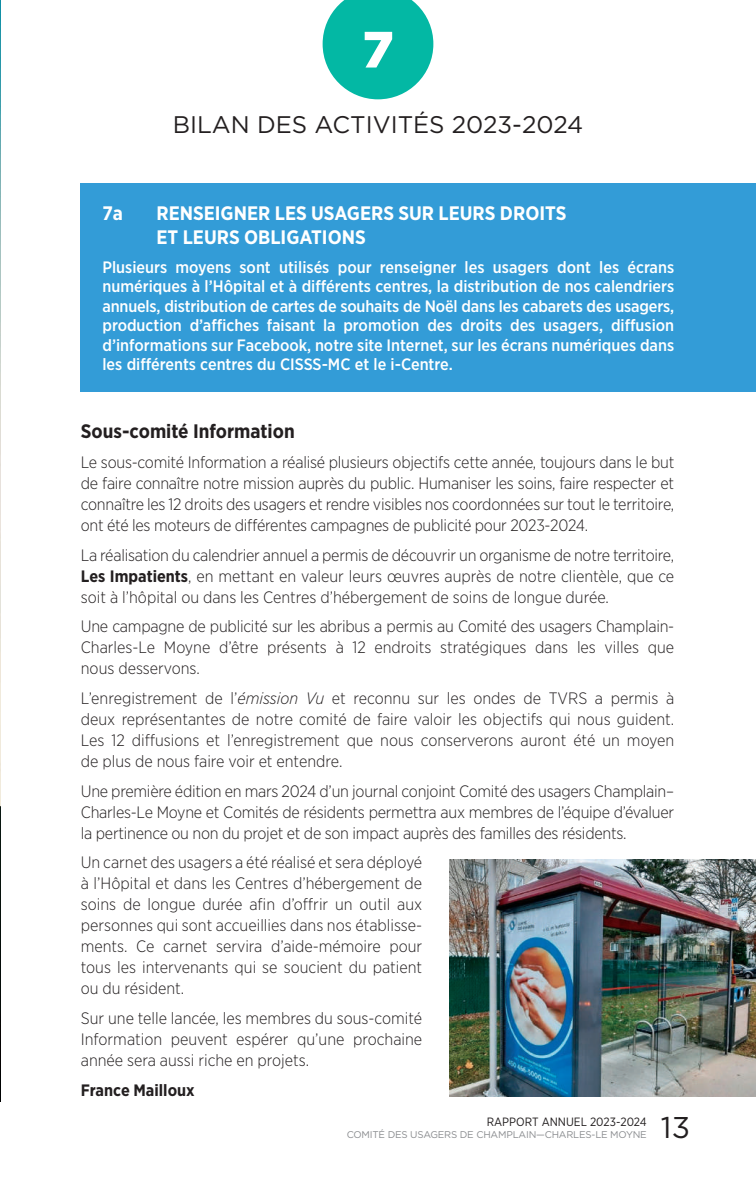
<style>
.page{position:relative;width:756px;height:1188px;background:#fff}
.page>*{position:absolute;margin:0;border:0;box-sizing:border-box;transform-origin:0 0}
.t1{font:900 51px "Gotham";color:#fff}
.t2{font:30px "Gotham";color:#231f20}
.t3{font:24px "Gotham";color:#231f20}
.t4{font:700 19.5px/24px "Gotham Narrow";color:#fff}
.t5{font:700 19.5px "Gotham Narrow";color:#231f20}
.t6{font:300 16.5px/21px "Gotham Narrow";color:#231f20;text-align:justify}
.t7{font:500 16.5px/19.5px "Gotham Narrow";color:#fff;text-align:justify}
.t8{font:700 16.5px "Gotham Narrow";color:#231f20}
.t9{font:12px "Gotham Narrow";color:#231f20}
.t10{font:9.75px "Gotham";letter-spacing:-.02em;color:#8a8c8f}
.s1{font-weight:700}
.s2{font-style:italic}
</style>
<div class="page">
<img style="left:0;top:0;width:1px;height:1101px">
<div style="left:81px;top:183px;width:675px;height:209px;background:#339cd7"></div>
<img style="left:449px;top:860px;width:307px;height:236px">
<svg style="left:323px;top:0;width:110px;height:99px"></svg>
<h1 class="t1" style="left:362px;top:20px;width:33px">7</h1>
<h3 class="t3" style="left:173px;top:111px;width:412px">BILAN DES ACTIVITÉS 2023-2024</h3>
<p class="t4" style="left:102px;top:201px;width:22px">7a</p>
<p class="t4" style="left:156px;top:201px;width:412px">RENSEIGNER LES USAGERS SUR LEURS DROITS<br>ET LEURS OBLIGATIONS</p>
<p class="t7" style="left:102px;top:257px;width:573px">Plusieurs moyens sont utilisés pour renseigner les usagers dont les écrans numériques à l’Hôpital et à différents centres, la distribution de nos calendriers annuels, distribution de cartes de souhaits de Noël dans les cabarets des usagers, production d’affiches faisant la promotion des droits des usagers, diffusion d’informations sur Facebook, notre site Internet, sur les écrans numériques dans les différents centres du CISSS-MC et le i-Centre.</p>
<p class="t5" style="left:81px;top:419px;width:215px">Sous-comité Information</p>
<p class="t6" style="left:81px;top:451px;width:595px">Le sous-comité Information a réalisé plusieurs objectifs cette année, toujours dans le but de faire connaître notre mission auprès du public. Humaniser les soins, faire respecter et connaître les 12 droits des usagers et rendre visibles nos coordonnées sur tout le territoire, ont été les moteurs de différentes campagnes de publicité pour 2023-2024.</p>
<p class="t6" style="left:81px;top:544px;width:595px">La réalisation du calendrier annuel a permis de découvrir un organisme de notre territoire, <span class="s1">Les Impatients</span>, en mettant en valeur leurs œuvres auprès de notre clientèle, que ce soit à l’hôpital ou dans les Centres d’hébergement de soins de longue durée.</p>
<p class="t6" style="left:81px;top:616px;width:595px">Une campagne de publicité sur les abribus a permis au Comité des usagers Champlain-Charles-Le Moyne d’être présents à 12 endroits stratégiques dans les villes que nous desservons.</p>
<p class="t6" style="left:81px;top:687px;width:595px">L’enregistrement de l’<span class="s2">émission Vu</span> et reconnu sur les ondes de TVRS a permis à deux représentantes de notre comité de faire valoir les objectifs qui nous guident.<br>Les 12 diffusions et l’enregistrement que nous conserverons auront été un moyen de plus de nous faire voir et entendre.</p>
<p class="t6" style="left:81px;top:780px;width:595px">Une première édition en mars 2024 d’un journal conjoint Comité des usagers Champlain– Charles-Le Moyne et Comités de résidents permettra aux membres de l’équipe d’évaluer la pertinence ou non du projet et de son impact auprès des familles des résidents.</p>
<p class="t6" style="left:81px;top:852px;width:343px">Un carnet des usagers a été réalisé et sera déployé à l’Hôpital et dans les Centres d’hébergement de soins de longue durée afin d’offrir un outil aux personnes qui sont accueillies dans nos établisse&shy;ments. Ce carnet servira d’aide-mémoire pour tous les intervenants qui se soucient du patient ou du résident.</p>
<p class="t6" style="left:81px;top:1007px;width:343px">Sur une telle lancée, les membres du sous-comité Information peuvent espérer qu’une prochaine année sera aussi riche en projets.</p>
<p class="t8" style="left:81px;top:1079px;width:115px">France Mailloux</p>
<p class="t9" style="left:487px;top:1114px;width:162px">RAPPORT ANNUEL 2023-2024</p>
<p class="t10" style="left:347px;top:1129px;width:302px">COMITÉ DES USAGERS DE CHAMPLAIN—CHARLES-LE MOYNE</p>
<h2 class="t2" style="left:661px;top:1111px;width:31px">13</h2>
</div>
